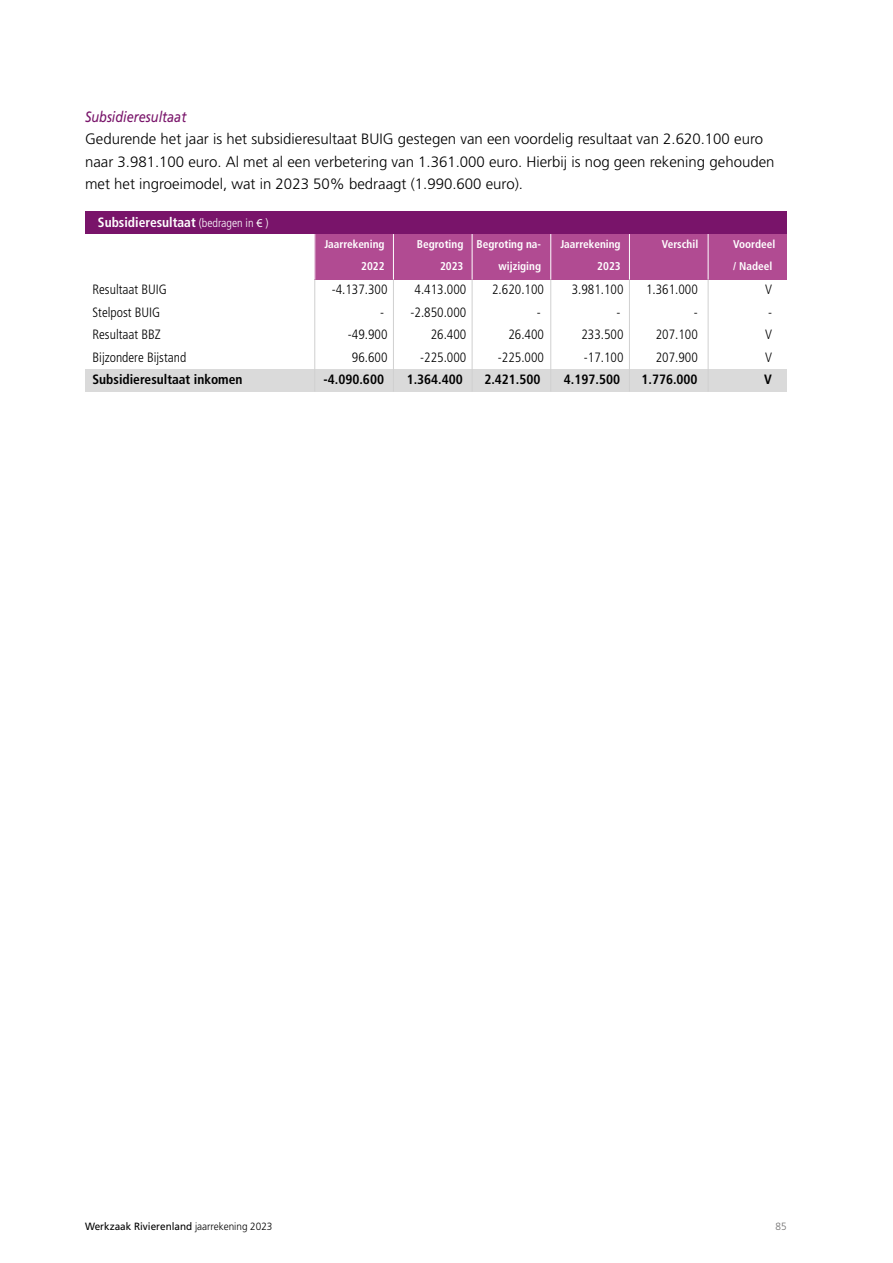
<style>
.page{position:relative;width:893px;height:1263px;background:#fff}
.page>*{position:absolute;margin:0;border:0;box-sizing:border-box;transform-origin:0 0}
.t1{font:300 15px/22.5px "Frutiger LT Std";color:#000}
.t2{font:italic 15px "Frutiger LT Std";color:#79146a;scale:.85 1}
.t3{font:300 condensed 13.5px "Frutiger LT Std";color:#000}
.t4{font:700 condensed 13.5px "Frutiger LT Std";color:#000}
.t5{font:700 condensed 13.5px "Frutiger LT Std";color:#fff}
.t6{font:700 condensed 11.25px "Frutiger LT Std";color:#fff}
.t7{font:10.5px "Frutiger LT Std";color:#000;scale:.95 1}
.t8{font:300 10.5px "Frutiger LT Std";color:#706f6f;scale:.95 1}
.s1{font-weight:300;font-size:12px}
.s2{font-family:"Myriad Pro";font-weight:400;font-stretch:normal;font-size:12px}
.s3{font-weight:300}
</style>
<div class="page">
<div style="left:85px;top:369px;width:702px;height:23px;background:#dadada"></div>
<div style="left:315px;top:234px;width:472px;height:22px;background:#b14b92"></div>
<div style="left:315px;top:255px;width:472px;height:24px;background:#b14b92"></div>
<hr style="left:708px;top:234px;width:1px;height:45px;background:#fff">
<hr style="left:708px;top:279px;width:1px;height:113px;background:#d0d0d0">
<hr style="left:629px;top:234px;width:1px;height:45px;background:#fff">
<hr style="left:629px;top:279px;width:1px;height:113px;background:#d0d0d0">
<hr style="left:550px;top:234px;width:1px;height:45px;background:#fff">
<hr style="left:550px;top:279px;width:1px;height:113px;background:#d0d0d0">
<hr style="left:472px;top:234px;width:1px;height:45px;background:#fff">
<hr style="left:472px;top:279px;width:1px;height:113px;background:#d0d0d0">
<hr style="left:393px;top:234px;width:1px;height:45px;background:#fff">
<hr style="left:393px;top:279px;width:1px;height:113px;background:#d0d0d0">
<hr style="left:314px;top:279px;width:1px;height:113px;background:#d0d0d0">
<div style="left:85px;top:212px;width:702px;height:22px;background:#79146a"></div>
<p class="t2" style="left:85px;top:108px;width:121px">Subsidieresultaat</p>
<p class="t1" style="left:85px;top:128px;width:691px">Gedurende het jaar is het subsidieresultaat BUIG gestegen van een voordelig resultaat van 2.620.100 euro naar 3.981.100 euro. Al met al een verbetering van 1.361.000 euro. Hierbij is nog geen rekening gehouden met het ingroeimodel, wat in 2023 50% bedraagt (1.990.600 euro).</p>
<p class="t5" style="left:98px;top:215px;width:172px">Subsidieresultaat <span class="s1">(bedragen in</span> <span class="s2">€</span> <span class="s1">)</span></p>
<p class="t6" style="left:324px;top:237px;width:62px">Jaarrekening</p>
<p class="t6" style="left:417px;top:237px;width:126px">Begroting Begroting na-</p>
<p class="t6" style="left:561px;top:237px;width:62px">Jaarrekening</p>
<p class="t6" style="left:662px;top:237px;width:38px">Verschil</p>
<p class="t6" style="left:733px;top:237px;width:43px">Voordeel</p>
<p class="t6" style="left:361px;top:260px;width:25px">2022</p>
<p class="t6" style="left:440px;top:260px;width:25px">2023</p>
<p class="t6" style="left:499px;top:260px;width:44px">wijziging</p>
<p class="t6" style="left:597px;top:260px;width:25px">2023</p>
<p class="t6" style="left:733px;top:260px;width:41px">/ Nadeel</p>
<p class="t3" style="left:92px;top:282px;width:76px">Resultaat BUIG</p>
<p class="t3" style="left:332px;top:282px;width:57px">-4.137.300</p>
<p class="t3" style="left:414px;top:282px;width:53px">4.413.000</p>
<p class="t3" style="left:492px;top:282px;width:53px">2.620.100</p>
<p class="t3" style="left:572px;top:282px;width:53px">3.981.100</p>
<p class="t3" style="left:646px;top:282px;width:53px">1.361.000</p>
<p class="t3" style="left:765px;top:282px;width:9px">V</p>
<p class="t3" style="left:92px;top:304px;width:69px">Stelpost BUIG</p>
<p class="t3" style="left:380px;top:304px;width:88px">- -2.850.000</p>
<p class="t3" style="left:537px;top:304px;width:5px">-</p>
<p class="t3" style="left:616px;top:304px;width:5px">-</p>
<p class="t3" style="left:694px;top:304px;width:5px">-</p>
<p class="t3" style="left:768px;top:304px;width:5px">-</p>
<p class="t3" style="left:92px;top:327px;width:70px">Resultaat BBZ</p>
<p class="t3" style="left:348px;top:327px;width:41px">-49.900</p>
<p class="t3" style="left:431px;top:327px;width:37px">26.400</p>
<p class="t3" style="left:508px;top:327px;width:37px">26.400</p>
<p class="t3" style="left:581px;top:327px;width:44px">233.500</p>
<p class="t3" style="left:656px;top:327px;width:44px">207.100</p>
<p class="t3" style="left:765px;top:327px;width:9px">V</p>
<p class="t3" style="left:92px;top:349px;width:95px">Bijzondere Bijstand</p>
<p class="t3" style="left:352px;top:349px;width:37px">96.600</p>
<p class="t3" style="left:420px;top:349px;width:48px">-225.000</p>
<p class="t3" style="left:498px;top:349px;width:48px">-225.000</p>
<p class="t3" style="left:584px;top:349px;width:41px">-17.100</p>
<p class="t3" style="left:656px;top:349px;width:44px">207.900</p>
<p class="t3" style="left:765px;top:349px;width:9px">V</p>
<p class="t4" style="left:92px;top:371px;width:152px">Subsidieresultaat inkomen</p>
<p class="t4" style="left:324px;top:371px;width:62px">-4.090.600</p>
<p class="t4" style="left:407px;top:371px;width:58px">1.364.400</p>
<p class="t4" style="left:484px;top:371px;width:58px">2.421.500</p>
<p class="t4" style="left:564px;top:371px;width:58px">4.197.500</p>
<p class="t4" style="left:641px;top:371px;width:58px">1.776.000</p>
<p class="t4" style="left:764px;top:371px;width:9px">V</p>
<p class="t7" style="left:85px;top:1220px;width:199px">Werkzaak Rivierenland <span class="s3">jaarrekening 2023</span></p>
<p class="t8" style="left:776px;top:1220px;width:13px">85</p>
</div>
